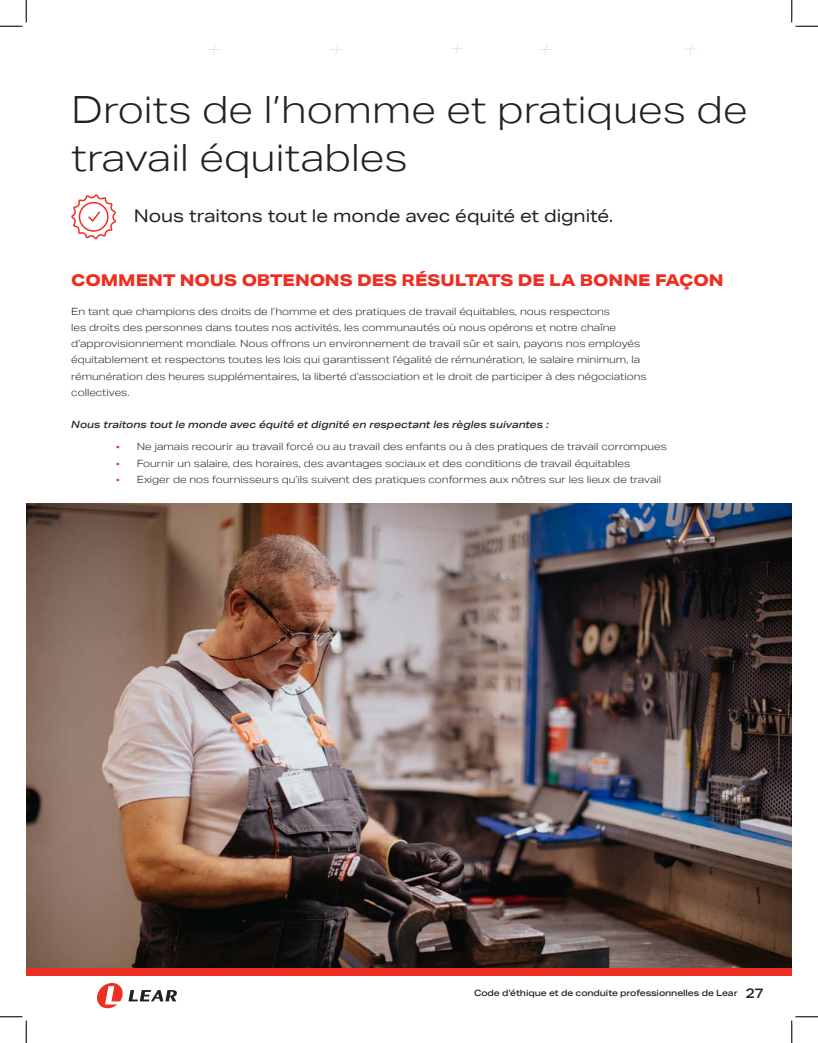
<style>
.page{position:relative;width:818px;height:1043px;background:#fff}
.page>*{position:absolute;margin:0;border:0;box-sizing:border-box;transform-origin:0 0}
.t1{font:300 37.5px/47.5px "Aktiv Grotesk Ex";color:#241f21}
.t2{font:17.5px "Aktiv Grotesk Ex";color:#231f20}
.t3{font:800 16.25px "Aktiv Grotesk Ex";color:#ee2e22}
.t4{font:500 13.62px "Aktiv Grotesk Ex";color:#231f20}
.t5{font:300 10px/16.2px "Aktiv Grotesk Ex";color:#231f20}
.t6{font:italic 500 10px "Aktiv Grotesk Ex";color:#231f20}
.t7{font:500 8.75px "Aktiv Grotesk Ex";letter-spacing:-.01em;color:#231f20}
.s1{color:#e72419}
.s2{color:#ee2e22}
</style>
<div class="page">
<img style="left:26px;top:503px;width:765px;height:465px">
<div style="left:26px;top:968px;width:765px;height:7px;background:#ee2e22"></div>
<svg style="left:97px;top:983px;width:80px;height:25px"></svg>
<svg style="left:71px;top:194px;width:45px;height:45px"></svg>
<svg style="left:208px;top:44px;width:12px;height:11px"></svg>
<svg style="left:331px;top:44px;width:12px;height:11px"></svg>
<svg style="left:451px;top:43px;width:12px;height:12px"></svg>
<svg style="left:539px;top:44px;width:13px;height:11px"></svg>
<svg style="left:685px;top:43px;width:12px;height:12px"></svg>
<svg style="left:0;top:0;width:27px;height:27px"></svg>
<svg style="left:0;top:1016px;width:27px;height:26px"></svg>
<svg style="left:791px;top:0;width:27px;height:27px"></svg>
<svg style="left:791px;top:1016px;width:27px;height:26px"></svg>
<p class="t1" style="left:71px;top:86px;width:678px">Droits de l’homme et pratiques de travail équitables</p>
<p class="t2" style="left:134px;top:205px;width:481px">Nous traitons tout le monde avec équité et dignité.</p>
<p class="t3" style="left:71px;top:270px;width:653px">COMMENT NOUS OBTENONS DES RÉSULTATS DE LA BONNE FAÇON</p>
<p class="t5" style="left:71px;top:303px;width:577px">En tant que champions des droits de l’homme et des pratiques de travail équitables, nous respectons<br>les droits des personnes dans toutes nos activités, les communautés où nous opérons et notre chaîne d’approvisionnement mondiale. Nous offrons un environnement de travail sûr et sain, payons nos employés équitablement et respectons toutes les lois qui garantissent l’égalité de rémunération, le salaire minimum, la rémunération des heures supplémentaires, la liberté d’association et le droit de participer à des négociations collectives.</p>
<p class="t6" style="left:71px;top:419px;width:479px">Nous traitons tout le monde avec équité et dignité en respectant les règles suivantes :</p>
<p class="t5" style="left:116px;top:438px;width:552px"><span class="s1">•</span> Ne jamais recourir au travail forcé ou au travail des enfants ou à des pratiques de travail corrompues</p>
<p class="t5" style="left:116px;top:455px;width:515px"><span class="s2">•</span> Fournir un salaire, des horaires, des avantages sociaux et des conditions de travail équitables</p>
<p class="t5" style="left:116px;top:471px;width:546px"><span class="s2">•</span> Exiger de nos fournisseurs qu’ils suivent des pratiques conformes aux nôtres sur les lieux de travail</p>
<p class="t7" style="left:474px;top:987px;width:265px">Code d’éthique et de conduite professionnelles de Lear</p>
<p class="t4" style="left:745px;top:985px;width:20px">27</p>
</div>
